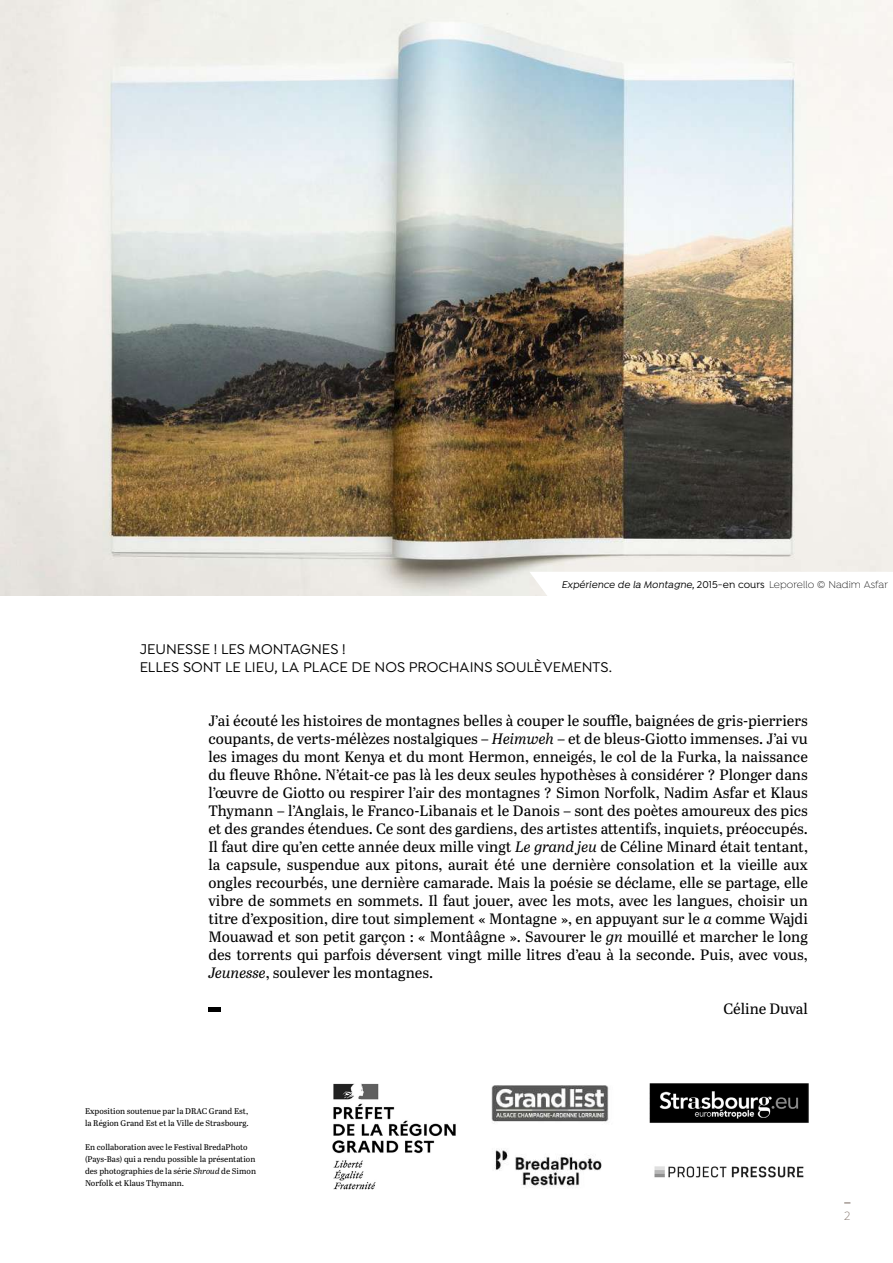
<style>
.page{position:relative;width:893px;height:1263px;background:#fff}
.page>*{position:absolute;margin:0;border:0;box-sizing:border-box;transform-origin:0 0}
.t1{font:15px/18px "Abril Text";color:#000;text-align:justify}
.t2{font:500 15px/18px "Isidora";color:#000}
.t3{font:300 12.75px "Isidora";color:#7d6e65}
.t4{font:italic 500 10.5px "Isidora";letter-spacing:.01em;color:#000}
.t5{font:8.25px/12px "Abril Text";color:#000}
.s1{font-style:normal}
.s2{font-weight:300;font-style:normal}
.s3{font-style:italic}
</style>
<div class="page">
<img style="left:0;top:0;width:893px;height:595px">
<svg style="left:529px;top:572px;width:364px;height:24px"></svg>
<hr style="left:208px;top:1007px;width:13px;height:4px;background:#000">
<img style="left:491px;top:1085px;width:118px;height:102px">
<img style="left:332px;top:1084px;width:124px;height:105px">
<img style="left:649px;top:1084px;width:160px;height:94px">
<p class="t4" style="left:561px;top:579px;width:328px">Expérience de la Montagne<span class="s1">, 2015-en cours</span> <span class="s2">Leporello © Nadim Asfar</span></p>
<p class="t2" style="left:140px;top:640px;width:474px">JEUNESSE ! LES MONTAGNES !<br>ELLES SONT LE LIEU, LA PLACE DE NOS PROCHAINS SOULÈVEMENTS.</p>
<p class="t1" style="left:208px;top:711px;width:601px">J’ai écouté les histoires de montagnes belles à couper le souffle, baignées de gris-pierriers coupants, de verts-mélèzes nostalgiques – <span class="s3">Heimweh</span> – et de bleus-Giotto immenses. J’ai vu les images du mont Kenya et du mont Hermon, enneigés, le col de la Furka, la naissance du fleuve Rhône. N’était-ce pas là les deux seules hypothèses à considérer ? Plonger dans l’œuvre de Giotto ou respirer l’air des montagnes ? Simon Norfolk, Nadim Asfar et Klaus Thymann – l’Anglais, le Franco-Libanais et le Danois – sont des poètes amoureux des pics et des grandes étendues. Ce sont des gardiens, des artistes attentifs, inquiets, préoccupés.<br>Il faut dire qu’en cette année deux mille vingt <span class="s3">Le grand jeu</span> de Céline Minard était tentant, la capsule, suspendue aux pitons, aurait été une dernière consolation et la vieille aux ongles recourbés, une dernière camarade. Mais la poésie se déclame, elle se partage, elle vibre de sommets en sommets. Il faut jouer, avec les mots, avec les langues, choisir un titre d’exposition, dire tout simplement « Montagne », en appuyant sur le <span class="s3">a</span> comme Wajdi Mouawad et son petit garçon : « Montââgne ». Savourer le <span class="s3">gn</span> mouillé et marcher le long des torrents qui parfois déversent vingt mille litres d’eau à la seconde. Puis, avec vous, <span class="s3">Jeunesse</span>, soulever les montagnes.</p>
<p class="t1" style="left:723px;top:999px;width:86px">Céline Duval</p>
<p class="t5" style="left:85px;top:1104px;width:165px">Exposition soutenue par la DRAC Grand Est, la Région Grand Est et la Ville de Strasbourg.</p>
<p class="t5" style="left:85px;top:1140px;width:172px">En collaboration avec le Festival BredaPhoto (Pays-Bas) qui a rendu possible la présentation des photographies de la série <span class="s3">Shroud</span> de Simon Norfolk et Klaus Thymann.</p>
<p class="t3" style="left:844px;top:1209px;width:8px">2</p>
</div>
